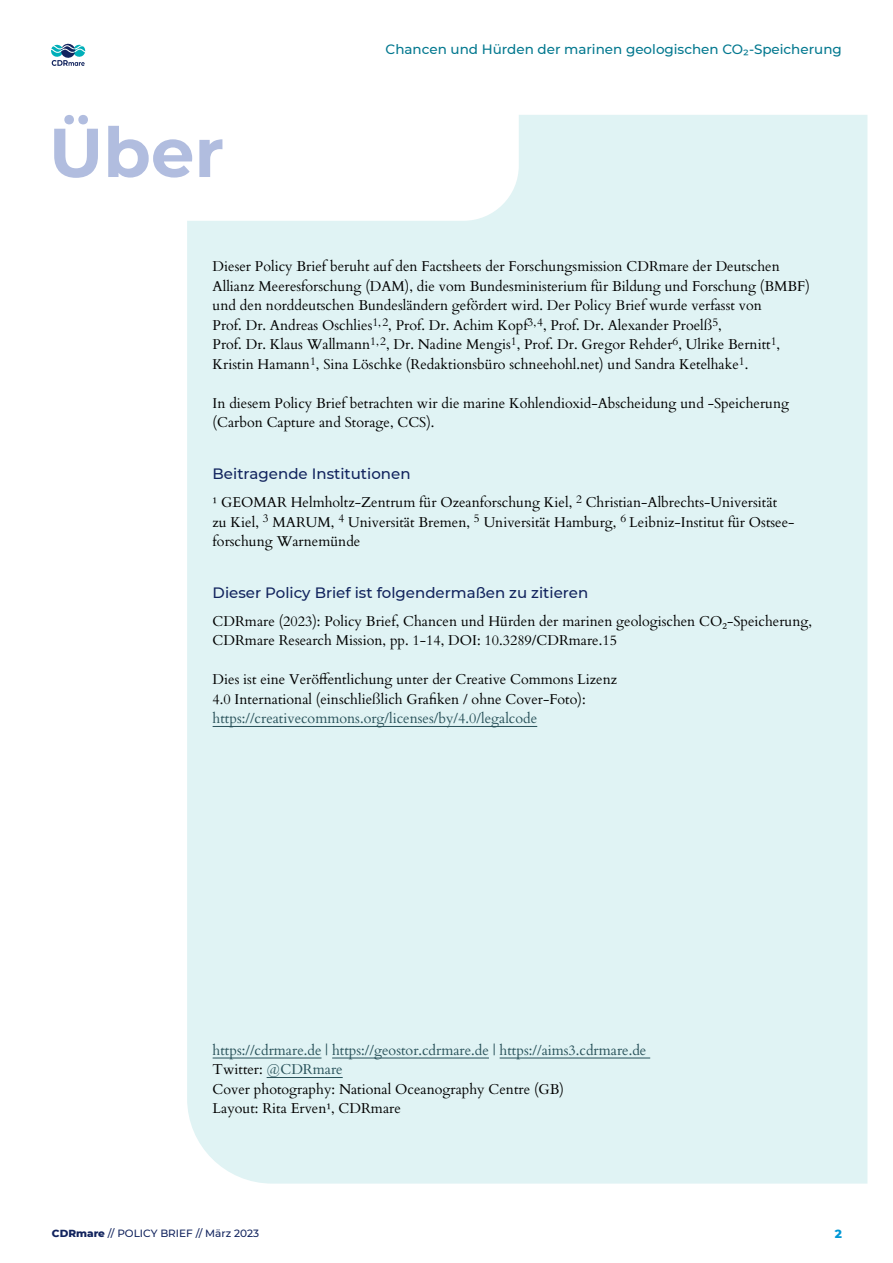
<style>
.page{position:relative;width:893px;height:1263px;background:#fff}
.page>*{position:absolute;margin:0;border:0;box-sizing:border-box;transform-origin:0 0}
.t1{font:700 69px "Montserrat";color:#b1bddf}
.t2{font:500 15px "Montserrat";color:#12245e}
.t3{font:14.25px/19.5px "Cardo";color:#000}
.t4{font:14.25px "Cardo";color:#285159}
.t5{font:500 13.5px "Montserrat";color:#03788f}
.t6{font:800 12px "Montserrat";color:#0098d6}
.t7{font:500 10.5px "Montserrat";color:#12245e}
.s1{color:#285159}
.s2{font-weight:800}
</style>
<div class="page">
<svg style="left:51px;top:43px;width:34px;height:23px"></svg>
<div style="left:187px;top:115px;width:680px;height:1068px;background:#e0f3f4"></div>
<hr style="left:213px;top:726px;width:324px;height:1px;background:#285159">
<hr style="left:213px;top:1058px;width:108px;height:1px;background:#285159">
<hr style="left:332px;top:1058px;width:157px;height:1px;background:#285159">
<hr style="left:500px;top:1058px;width:150px;height:1px;background:#285159">
<hr style="left:267px;top:1077px;width:76px;height:1px;background:#285159">
<svg style="left:187px;top:115px;width:332px;height:106px"></svg>
<h1 class="t1" style="left:49px;top:103px;width:177px">Über</h1>
<p class="t5" style="left:386px;top:39px;width:458px">Chancen und Hürden der marinen geologischen CO2-Speicherung</p>
<p class="t3" style="left:213px;top:256px;width:599px">Dieser Policy Brief beruht auf den Factsheets der Forschungsmission CDRmare der Deutschen Allianz Meeresforschung (DAM), die vom Bundesministerium für Bildung und Forschung (BMBF) und den norddeutschen Bundesländern gefördert wird. Der Policy Brief wurde verfasst von<br>Prof. Dr. Andreas Oschlies<sup>1,</sup> <sup>2</sup>, Prof. Dr. Achim Kopf<sup>3,</sup> <sup>4</sup>, Prof. Dr. Alexander Proelß<sup>5</sup>,<br>Prof. Dr. Klaus Wallmann<sup>1,</sup> <sup>2</sup>, Dr. Nadine Mengis<sup>1</sup>, Prof. Dr. Gregor Rehder<sup>6</sup>, Ulrike Bernitt<sup>1</sup>, Kristin Hamann<sup>1</sup>, Sina Löschke (Redaktionsbüro schneehohl.net) und Sandra Ketelhake<sup>1</sup>.</p>
<p class="t3" style="left:213px;top:393px;width:578px">In diesem Policy Brief betrachten wir die marine Kohlendioxid-Abscheidung und -Speicherung (Carbon Capture and Storage, CCS).</p>
<p class="t2" style="left:213px;top:463px;width:199px">Beitragende Institutionen</p>
<p class="t3" style="left:213px;top:492px;width:583px">¹ GEOMAR Helmholtz-Zentrum für Ozeanforschung Kiel, <sup>2</sup> Christian-Albrechts-Universität zu Kiel, <sup>3</sup> MARUM, <sup>4</sup> Universität Bremen, <sup>5</sup> Universität Hamburg, <sup>6</sup> Leibniz-Institut für Ostsee&shy;forschung Warnemünde</p>
<p class="t2" style="left:213px;top:582px;width:377px">Dieser Policy Brief ist folgendermaßen zu zitieren</p>
<p class="t3" style="left:213px;top:611px;width:601px">CDRmare (2023): Policy Brief, Chancen und Hürden der marinen geologischen CO₂-Speicherung,<br>CDRmare Research Mission, pp. 1-14, DOI: 10.3289/CDRmare.15</p>
<p class="t3" style="left:213px;top:669px;width:406px">Dies ist eine Veröffentlichung unter der Creative Commons Lizenz<br>4.0 International (einschließlich Grafiken / ohne Cover-Foto):</p>
<p class="t4" style="left:213px;top:707px;width:326px">https://creativecommons.org/licenses/by/4.0/legalcode</p>
<p class="t3" style="left:213px;top:1040px;width:435px"><span class="s1">https://cdrmare.de | https://geostor.cdrmare.de | https://aims3.cdrmare.de </span>Twitter: <span class="s1">@CDRmare<br></span>Cover photography: National Oceanography Centre (GB)<br>Layout: Rita Erven¹, CDRmare</p>
<p class="t7" style="left:52px;top:1226px;width:209px"><span class="s2">CDRmare</span> // POLICY BRIEF // März 2023</p>
<p class="t6" style="left:835px;top:1225px;width:9px">2</p>
</div>
